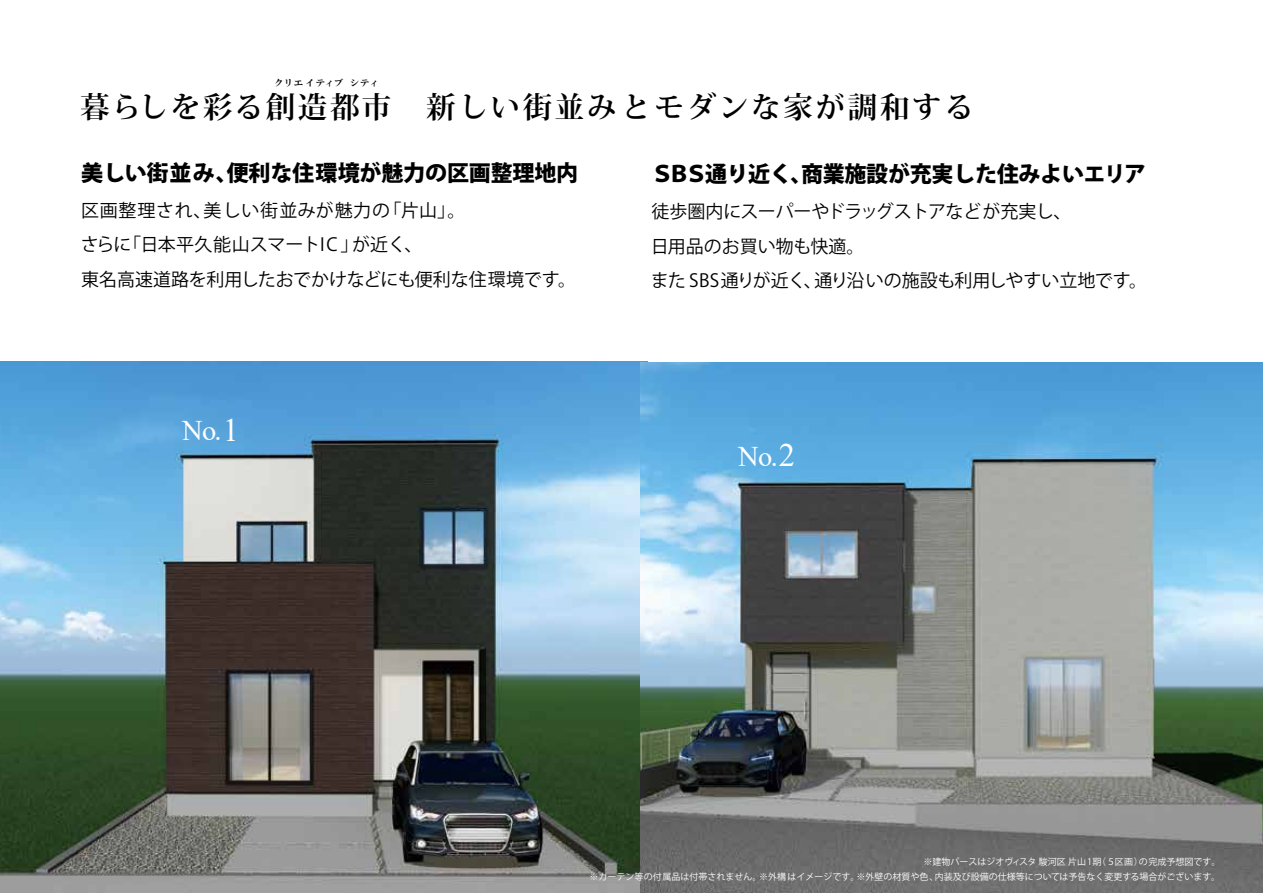
<style>
.page{position:relative;width:1263px;height:893px;background:#fff}
.page>*{position:absolute;margin:0;border:0;box-sizing:border-box;transform-origin:0 0}
.t1{font:700 29.55px "Koz Min Pro";letter-spacing:.09em;color:#000}
.t2{font:28.35px "Times New Roman";color:#fff}
.t3{font:800 22.05px "Koz Go Pr 6 N";letter-spacing:-.015em;color:#000}
.t4{font:18px/34.5px "Koz Go Pr 6 N";color:#000}
.t5{font:9px/15.8px "Koz Go Pr 6 N";color:#fff;text-align:right}
.t6{font:9px "HGP Mincho E";letter-spacing:.32em;color:#000}
.s1{font-size:32.55px}
</style>
<div class="page">
<img style="left:0;top:362px;width:641px;height:531px">
<img style="left:641px;top:362px;width:622px;height:531px">
<p class="t6" style="left:275px;top:79px;width:103px">クリエイティブ シティ</p>
<h1 class="t1" style="left:80px;top:86px;width:895px">暮らしを彩る創造都市　新しい街並みとモダンな家が調和する</h1>
<p class="t3" style="left:81px;top:160px;width:499px">美しい街並み、便利な住環境が魅力の区画整理地内</p>
<p class="t4" style="left:81px;top:193px;width:497px">区画整理され、美しい街並みが魅力の「片山」。<br>さらに「日本平久能山スマートIC」が近く、<br>東名高速道路を利用したおでかけなどにも便利な住環境です。</p>
<h2 class="t2" style="left:182px;top:411px;width:58px">No.<span class="s1">1</span></h2>
<p class="t3" style="left:651px;top:162px;width:496px">ＳＢＳ通り近く、商業施設が充実した住みよいエリア</p>
<p class="t4" style="left:651px;top:195px;width:498px">徒歩圏内にスーパーやドラッグストアなどが充実し、<br>日用品のお買い物も快適。<br>また SBS通りが近く、通り沿いの施設も利用しやすい立地です。</p>
<h2 class="t2" style="left:738px;top:437px;width:58px">No.<span class="s1">2</span></h2>
<p class="t5" style="left:589px;top:854px;width:632px">※建物パースはジオヴィスタ 駿河区片山1期（５区画）の完成予想図です。<br>※カーテン等の付属品は付帯されません。※外構はイメージです。※外壁の材質や色、内装及び設備の仕様等については予告なく変更する場合がございます。</p>
</div>
